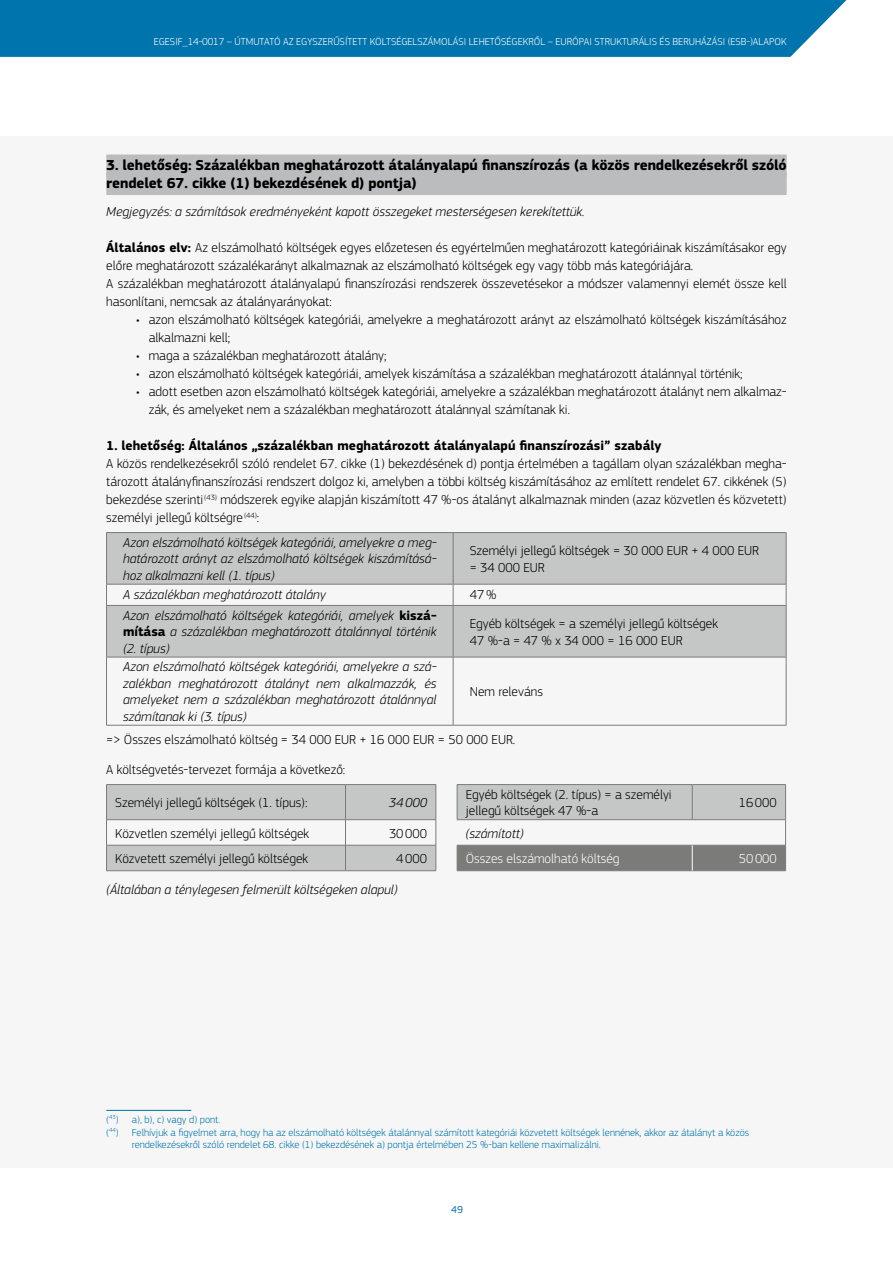
<style>
.page{position:relative;width:893px;height:1263px;background:#fff}
.page>*{position:absolute;margin:0;border:0;box-sizing:border-box;transform-origin:0 0}
.t1{font:700 15px/18px "EC Square Sans Pro";letter-spacing:-.01em;color:#000}
.t2{font:300 13.5px/18px "EC Square Sans Pro";color:#000}
.t3{font:italic 300 13.5px/16.5px "EC Square Sans Pro";color:#000;text-align:justify}
.t4{font:700 13.5px "EC Square Sans Pro";color:#000}
.t5{font:300 13.5px "EC Square Sans Pro";color:#fff}
.t6{font:300 10.5px "EC Square Sans Pro";color:#0074ac}
.t7{font:300 10.5px "EC Square Sans Pro";letter-spacing:.005em;color:#fff}
.t8{font:10.5px "EC Square Sans Pro";color:#0074ac}
.s1{font-weight:700}
.s2{font-weight:700;font-style:normal}
</style>
<div class="page">
<div style="left:0;top:0;width:847px;height:57px;background:#0074ac"></div>
<div style="left:0;top:136px;width:893px;height:1031px;background:#f6f6f6"></div>
<div style="left:106px;top:155px;width:681px;height:22px;background:#bbbcbd"></div>
<div style="left:106px;top:173px;width:681px;height:22px;background:#bbbcbd"></div>
<svg style="left:107px;top:533px;width:679px;height:124px;fill:#c5c6c6"></svg>
<hr style="left:106px;top:533px;width:1px;height:51px;background:#7b7b7a">
<hr style="left:106px;top:532px;width:347px;height:1px;background:#7b7b7a">
<hr style="left:453px;top:533px;width:1px;height:51px;background:#7b7b7a">
<hr style="left:453px;top:532px;width:333px;height:1px;background:#7b7b7a">
<hr style="left:786px;top:533px;width:1px;height:51px;background:#7b7b7a">
<svg style="left:106px;top:585px;width:1px;height:20px"></svg>
<hr style="left:106px;top:584px;width:347px;height:1px;background:#7b7b7a">
<svg style="left:453px;top:585px;width:1px;height:20px"></svg>
<hr style="left:453px;top:584px;width:333px;height:1px;background:#7b7b7a">
<svg style="left:786px;top:584px;width:1px;height:21px"></svg>
<hr style="left:106px;top:606px;width:1px;height:51px;background:#7b7b7a">
<hr style="left:106px;top:605px;width:347px;height:1px;background:#7b7b7a">
<hr style="left:453px;top:606px;width:1px;height:51px;background:#7b7b7a">
<hr style="left:453px;top:605px;width:333px;height:1px;background:#7b7b7a">
<hr style="left:786px;top:606px;width:1px;height:51px;background:#7b7b7a">
<hr style="left:106px;top:657px;width:1px;height:68px;background:#7b7b7a">
<hr style="left:106px;top:657px;width:347px;height:1px;background:#7b7b7a">
<hr style="left:106px;top:725px;width:347px;height:1px;background:#7b7b7a">
<hr style="left:453px;top:657px;width:1px;height:68px;background:#7b7b7a">
<hr style="left:453px;top:657px;width:333px;height:1px;background:#7b7b7a">
<hr style="left:786px;top:657px;width:1px;height:68px;background:#7b7b7a">
<hr style="left:453px;top:725px;width:333px;height:1px;background:#7b7b7a">
<svg style="left:107px;top:784px;width:678px;height:87px;fill:#c5c6c6"></svg>
<hr style="left:106px;top:785px;width:1px;height:34px;background:#7b7b7a">
<hr style="left:106px;top:784px;width:239px;height:1px;background:#7b7b7a">
<hr style="left:345px;top:784px;width:91px;height:1px;background:#7b7b7a">
<hr style="left:345px;top:785px;width:1px;height:34px;background:#7b7b7a">
<hr style="left:436px;top:785px;width:1px;height:34px;background:#7b7b7a">
<hr style="left:457px;top:785px;width:1px;height:34px;background:#7b7b7a">
<hr style="left:457px;top:784px;width:235px;height:1px;background:#7b7b7a">
<hr style="left:692px;top:784px;width:94px;height:1px;background:#7b7b7a">
<hr style="left:692px;top:785px;width:1px;height:34px;background:#7b7b7a">
<hr style="left:785px;top:785px;width:1px;height:34px;background:#7b7b7a">
<hr style="left:106px;top:819px;width:239px;height:1px;background:#7b7b7a">
<hr style="left:345px;top:819px;width:91px;height:1px;background:#7b7b7a">
<hr style="left:457px;top:819px;width:235px;height:1px;background:#7b7b7a">
<hr style="left:692px;top:819px;width:94px;height:1px;background:#7b7b7a">
<svg style="left:106px;top:820px;width:1px;height:50px"></svg>
<hr style="left:106px;top:845px;width:239px;height:1px;background:#7b7b7a">
<hr style="left:345px;top:845px;width:91px;height:1px;background:#7b7b7a">
<svg style="left:345px;top:820px;width:1px;height:50px"></svg>
<hr style="left:106px;top:870px;width:239px;height:1px;background:#7b7b7a">
<hr style="left:345px;top:870px;width:91px;height:1px;background:#7b7b7a">
<svg style="left:436px;top:820px;width:1px;height:50px"></svg>
<svg style="left:457px;top:820px;width:329px;height:51px"></svg>
<hr style="left:106px;top:1110px;width:85px;height:1px;background:#0074ac">
<p class="t7" style="left:154px;top:35px;width:634px">EGESIF_14-0017 – ÚTMUTATÓ AZ EGYSZERŰSÍTETT KÖLTSÉGELSZÁMOLÁSI LEHETŐSÉGEKRŐL – EURÓPAI STRUKTURÁLIS ÉS BERUHÁZÁSI (ESB-)ALAPOK</p>
<p class="t1" style="left:106px;top:157px;width:682px">3. lehetőség: Százalékban meghatározott átalányalapú finanszírozás (a közös rendelkezésekről szóló rendelet 67. cikke (1) bekezdésének d) pontja)</p>
<p class="t3" style="left:106px;top:203px;width:480px">Megjegyzés: a számítások eredményeként kapott összegeket mesterségesen kerekítettük.</p>
<p class="t2" style="left:106px;top:238px;width:682px"><span class="s1">Általános elv:</span> Az elszámolható költségek egyes előzetesen és egyértelműen meghatározott kategóriáinak kiszámításakor egy előre meghatározott százalékarányt alkalmaznak az elszámolható költségek egy vagy több más kategóriájára.<br>A százalékban meghatározott átalányalapú finanszírozási rendszerek összevetésekor a módszer valamennyi elemét össze kell hasonlítani, nemcsak az átalányarányokat:</p>
<p class="t2" style="left:149px;top:310px;width:639px;text-indent:-13px">• azon elszámolható költségek kategóriái, amelyekre a meghatározott arányt az elszámolható költségek kiszámításához alkalmazni kell;</p>
<p class="t2" style="left:136px;top:346px;width:252px">• maga a százalékban meghatározott átalány;</p>
<p class="t2" style="left:136px;top:364px;width:608px">• azon elszámolható költségek kategóriái, amelyek kiszámítása a százalékban meghatározott átalánnyal történik;</p>
<p class="t2" style="left:149px;top:382px;width:639px;text-indent:-13px">• adott esetben azon elszámolható költségek kategóriái, amelyekre a százalékban meghatározott átalányt nem alkalmaz&shy;zák, és amelyeket nem a százalékban meghatározott átalánnyal számítanak ki.</p>
<p class="t4" style="left:106px;top:437px;width:557px">1. lehetőség: Általános „százalékban meghatározott átalányalapú finanszírozási” szabály</p>
<p class="t2" style="left:106px;top:454px;width:682px;text-align:justify">A közös rendelkezésekről szóló rendelet 67. cikke (1) bekezdésének d) pontja értelmében a tagállam olyan százalékban megha&shy;tározott átalányfinanszírozási rendszert dolgoz ki, amelyben a többi költség kiszámításához az említett rendelet 67. cikkének (5) bekezdése szerinti<sup>(43)</sup> módszerek egyike alapján kiszámított 47 %-os átalányt alkalmaznak minden (azaz közvetlen és közvetett) személyi jellegű költségre<sup>(44)</sup>:</p>
<p class="t3" style="left:123px;top:534px;width:315px">Azon elszámolható költségek kategóriái, amelyekre a meg&shy;határozott arányt az elszámolható költségek kiszámításá&shy;hoz alkalmazni kell (1. típus)</p>
<p class="t2" style="left:470px;top:542px;width:291px;line-height:16.5px">Személyi jellegű költségek = 30 000 EUR + 4 000 EUR = 34 000 EUR</p>
<p class="t3" style="left:123px;top:586px;width:204px">A százalékban meghatározott átalány</p>
<p class="t2" style="left:470px;top:585px;width:28px">47%</p>
<p class="t3" style="left:123px;top:607px;width:315px">Azon elszámolható költségek kategóriái, amelyek <span class="s2">kiszá&shy;mítása</span> a százalékban meghatározott átalánnyal történik (2. típus)</p>
<p class="t2" style="left:470px;top:615px;width:250px;line-height:16.5px">Egyéb költségek = a személyi jellegű költségek<br>47 %-a = 47 % x 34 000 = 16 000 EUR</p>
<p class="t3" style="left:123px;top:659px;width:315px">Azon elszámolható költségek kategóriái, amelyekre a szá&shy;zalékban meghatározott átalányt nem alkalmazzák, és amelyeket nem a százalékban meghatározott átalánnyal számítanak ki (3. típus)</p>
<p class="t2" style="left:470px;top:683px;width:75px">Nem releváns</p>
<p class="t2" style="left:106px;top:730px;width:411px">=&gt; Összes elszámolható költség = 34 000 EUR + 16 000 EUR = 50 000 EUR.</p>
<p class="t2" style="left:106px;top:760px;width:241px">A költségvetés-tervezet formája a következő:</p>
<p class="t2" style="left:115px;top:794px;width:194px">Személyi jellegű költségek (1. típus):</p>
<p class="t3" style="left:389px;top:794px;width:40px">34000</p>
<p class="t2" style="left:466px;top:786px;width:207px;line-height:16.5px">Egyéb költségek (2. típus) = a személyi jellegű költségek 47 %-a</p>
<p class="t2" style="left:739px;top:794px;width:40px">16000</p>
<p class="t2" style="left:115px;top:824px;width:196px">Közvetlen személyi jellegű költségek</p>
<p class="t2" style="left:389px;top:824px;width:40px">30000</p>
<p class="t3" style="left:466px;top:825px;width:59px">(számított)</p>
<p class="t2" style="left:115px;top:849px;width:194px">Közvetett személyi jellegű költségek</p>
<p class="t2" style="left:396px;top:849px;width:32px">4000</p>
<p class="t5" style="left:466px;top:851px;width:155px">Összes elszámolható költség</p>
<p class="t5" style="left:739px;top:851px;width:40px">50000</p>
<p class="t3" style="left:106px;top:881px;width:293px">(Általában a ténylegesen felmerült költségeken alapul)</p>
<p class="t6" style="left:106px;top:1113px;width:116px">(<sup>43</sup>) a), b), c) vagy d) pont.</p>
<p class="t6" style="left:106px;top:1126px;width:644px">(<sup>44</sup>) Felhívjuk a figyelmet arra, hogy ha az elszámolható költségek átalánnyal számított kategóriái közvetett költségek lennének, akkor az átalányt a közös</p>
<p class="t6" style="left:132px;top:1138px;width:471px">rendelkezésekről szóló rendelet 68. cikke (1) bekezdésének a) pontja értelmében 25 %-ban kellene maximalizálni.</p>
<p class="t8" style="left:451px;top:1203px;width:13px">49</p>
</div>
